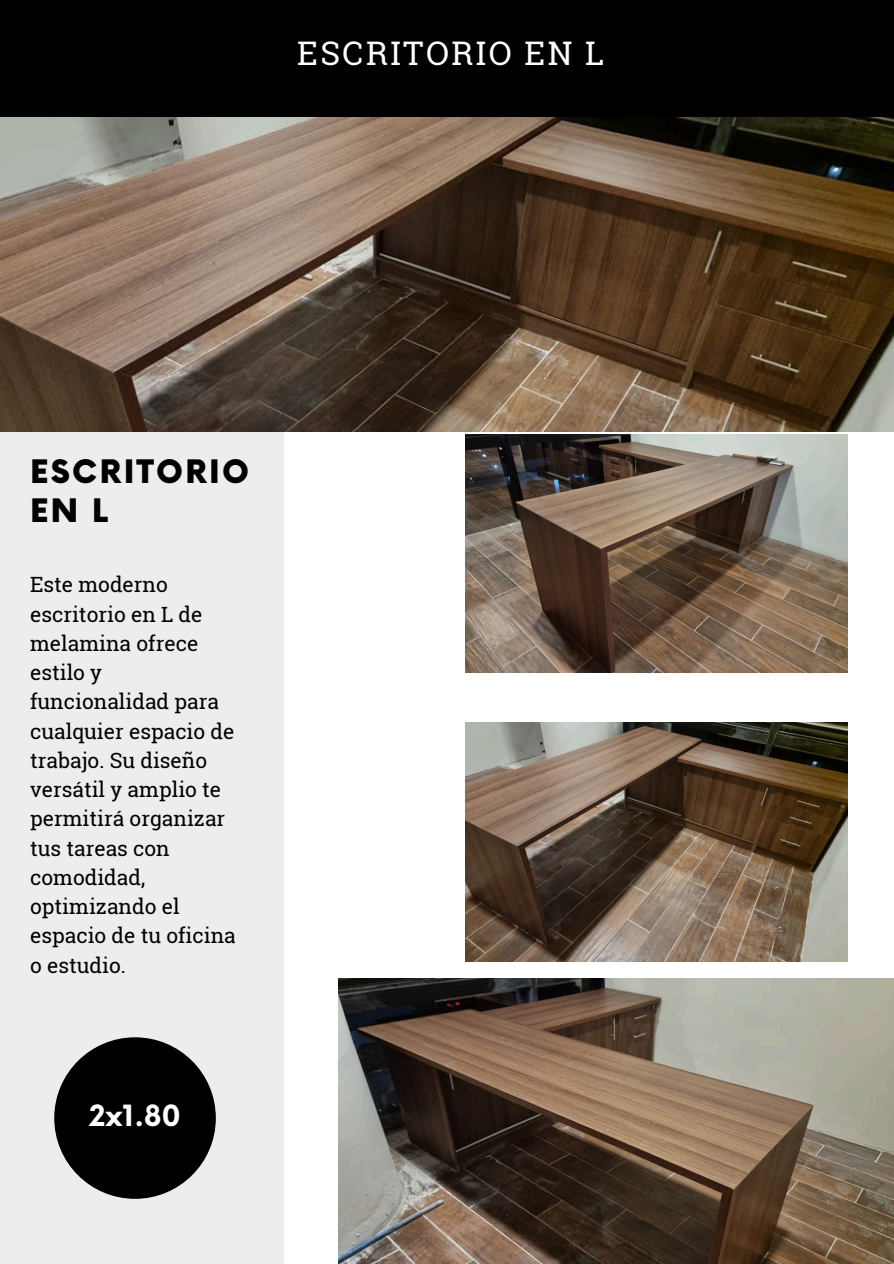
<style>
.page{position:relative;width:894px;height:1264px;background:#fff}
.page>*{position:absolute;margin:0;border:0;box-sizing:border-box;transform-origin:0 0}
.t1{font:32.55px "Roboto Slab";letter-spacing:.075em;color:#fff}
.t2{font:900 31.5px/39.5px "Now";letter-spacing:.075em;color:#000}
.t3{font:700 28.5px "Now";color:#fff}
.t4{font:21px/29.2px "Roboto Slab";color:#000}
</style>
<div class="page">
<div style="left:0;top:410px;width:283px;height:853px;background:#ededed"></div>
<img style="left:339px;top:978px;width:554px;height:285px">
<img style="left:0;top:117px;width:893px;height:314px">
<div style="left:0;top:0;width:893px;height:117px;background:#000"></div>
<img style="left:465px;top:723px;width:381px;height:238px">
<img style="left:465px;top:434px;width:381px;height:238px">
<div style="left:54px;top:1037px;width:162px;height:161px;background:#000;border-radius:50%"></div>
<h1 class="t1" style="left:297px;top:31px;width:308px">ESCRITORIO EN L</h1>
<h3 class="t2" style="left:30px;top:453px;width:220px">ESCRITORIO<br>EN L</h3>
<p class="t4" style="left:30px;top:569px;width:207px">Este moderno escritorio en L de melamina ofrece estilo y funcionalidad para cualquier espacio de trabajo. Su diseño versátil y amplio te permitirá organizar tus tareas con comodidad, optimizando el espacio de tu oficina o estudio.</p>
<h2 class="t3" style="left:89px;top:1100px;width:93px">2x1.80</h2>
</div>
